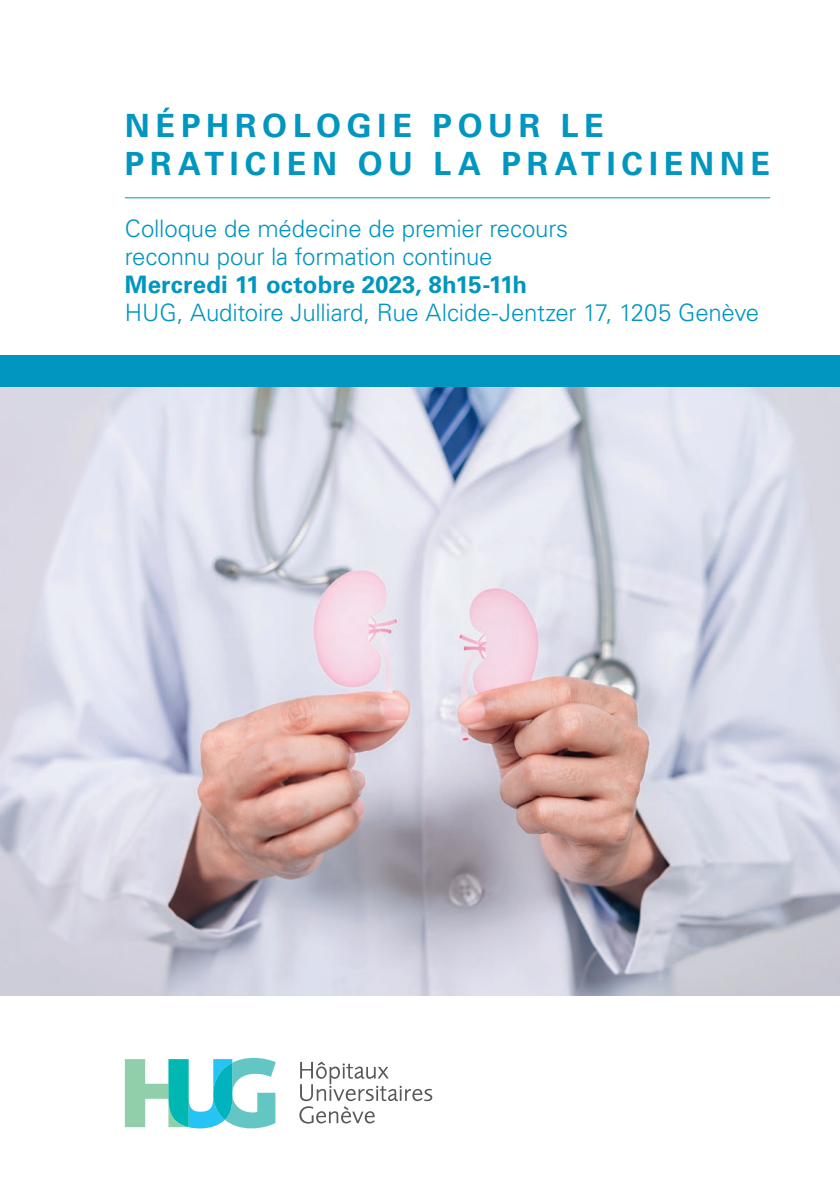
<style>
.page{position:relative;width:840px;height:1191px;background:#fff}
.page>*{position:absolute;margin:0;border:0;box-sizing:border-box;transform-origin:0 0}
.t1{font:700 32px/38px "Univers LT Pro 65";letter-spacing:.18em;color:#0096bf}
.t2{font:300 24px/28px "Univers LT Pro 45";letter-spacing:-.01em;color:#0096bf}
.t3{font:700 24px "Univers LT Pro 65";letter-spacing:.005em;color:#0096bf}
</style>
<div class="page">
<img style="left:0;top:386px;width:839px;height:609px">
<div style="left:0;top:355px;width:839px;height:31px;background:#0096bf"></div>
<hr style="left:125px;top:197px;width:644px;height:1px;background:#0096bf">
<svg style="left:125px;top:1057px;width:150px;height:71px"></svg>
<svg style="left:299px;top:1061px;width:133px;height:62px"></svg>
<h1 class="t1" style="left:125px;top:105px;width:646px">NÉPHROLOGIE POUR LE<br>PRATICIEN OU LA PRATICIENNE</h1>
<p class="t2" style="left:125px;top:213px;width:444px">Colloque de médecine de premier recours reconnu pour la formation continue</p>
<p class="t3" style="left:125px;top:267px;width:403px">Mercredi 11 octobre 2023, 8h15-11h</p>
<p class="t2" style="left:125px;top:297px;width:635px">HUG, Auditoire Julliard, Rue Alcide-Jentzer 17, 1205 Genève</p>
</div>
